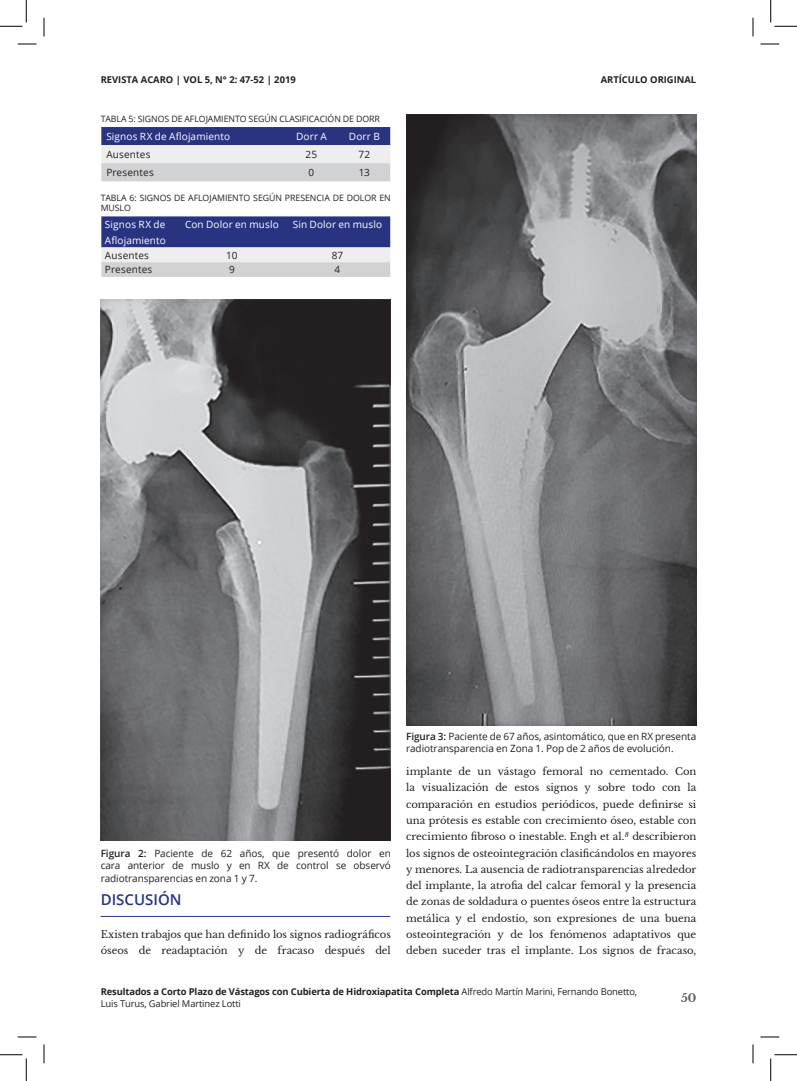
<style>
.page{position:relative;width:797px;height:1081px;background:#fff}
.page>*{position:absolute;margin:0;border:0;box-sizing:border-box;transform-origin:0 0}
.t1{font:600 15px "Open Sans";color:#293481}
.t2{font:700 11.25px "Libre Baskerville";color:#565757}
.t3{font:10px/16.2px "Libre Baskerville";letter-spacing:-.005em;color:#231f20;text-align:justify}
.t4{font:10px/12.5px "Open Sans";letter-spacing:-.005em;color:#231f20;text-align:justify}
.t5{font:10px/16.2px "Open Sans";letter-spacing:.015em;color:#fff}
.t6{font:10px "Open Sans";letter-spacing:.015em;color:#231f20}
.t7{font:700 9.38px/12.5px "Open Sans";letter-spacing:-.015em;color:#231f20}
.t8{font:8.75px/10px "Open Sans";letter-spacing:-.005em;color:#231f20}
.s1{font-weight:600}
.s2{font-weight:400}
</style>
<div class="page">
<svg style="left:101px;top:127px;width:289px;height:54px;background:#a3a7c1"></svg>
<svg style="left:101px;top:216px;width:289px;height:61px;background:#8389b1"></svg>
<img style="left:101px;top:299px;width:290px;height:541px">
<hr style="left:101px;top:915px;width:289px;height:1px;background:#293481">
<img style="left:406px;top:115px;width:290px;height:610px">
<svg style="left:18px;top:43px;width:18px;height:2px"></svg>
<svg style="left:760px;top:43px;width:19px;height:2px"></svg>
<svg style="left:18px;top:1036px;width:18px;height:1px"></svg>
<svg style="left:760px;top:1036px;width:19px;height:1px"></svg>
<svg style="left:43px;top:18px;width:2px;height:18px"></svg>
<svg style="left:43px;top:1044px;width:2px;height:18px"></svg>
<svg style="left:752px;top:18px;width:1px;height:18px"></svg>
<svg style="left:752px;top:1044px;width:1px;height:18px"></svg>
<svg style="left:0;top:0;width:27px;height:27px"></svg>
<svg style="left:0;top:1054px;width:27px;height:26px"></svg>
<svg style="left:770px;top:0;width:27px;height:27px"></svg>
<svg style="left:770px;top:1054px;width:27px;height:26px"></svg>
<p class="t7" style="left:101px;top:73px;width:196px">REVISTA ACARO | VOL 5, N° 2: 47-52 | 2019</p>
<p class="t7" style="left:600px;top:73px;width:97px">ARTÍCULO ORIGINAL</p>
<p class="t8" style="left:101px;top:113px;width:281px">TABLA 5: SIGNOS DE AFLOJAMIENTO SEGÚN CLASIFICACIÓN DE DORR</p>
<p class="t5" style="left:106px;top:128px;width:125px">Signos RX de Aflojamiento</p>
<p class="t5" style="left:296px;top:128px;width:32px">Dorr A</p>
<p class="t5" style="left:349px;top:128px;width:32px">Dorr B</p>
<p class="t6" style="left:106px;top:147px;width:46px">Ausentes</p>
<p class="t4" style="left:305px;top:148px;width:13px">25</p>
<p class="t4" style="left:358px;top:148px;width:13px">72</p>
<p class="t6" style="left:106px;top:165px;width:49px">Presentes</p>
<p class="t4" style="left:308px;top:166px;width:7px">0</p>
<p class="t4" style="left:359px;top:166px;width:12px">13</p>
<p class="t8" style="left:101px;top:193px;width:292px">TABLA 6: SIGNOS DE AFLOJAMIENTO SEGÚN PRESENCIA DE DOLOR EN<br>MUSLO</p>
<p class="t5" style="left:105px;top:215px;width:63px">Signos RX de<br>Aflojamiento</p>
<p class="t5" style="left:185px;top:215px;width:95px">Con Dolor en muslo</p>
<p class="t5" style="left:293px;top:215px;width:91px">Sin Dolor en muslo</p>
<p class="t6" style="left:105px;top:248px;width:46px">Ausentes</p>
<p class="t4" style="left:226px;top:248px;width:13px">10</p>
<p class="t4" style="left:332px;top:248px;width:13px">87</p>
<p class="t6" style="left:105px;top:263px;width:49px">Presentes</p>
<p class="t4" style="left:229px;top:263px;width:7px">9</p>
<p class="t4" style="left:334px;top:263px;width:7px">4</p>
<p class="t4" style="left:101px;top:846px;width:292px"><span class="s1">Figura 2:</span> Paciente de 62 años, que presentó dolor en cara anterior de muslo y en RX de control se observó radiotransparencias en zona 1 y 7.</p>
<h1 class="t1" style="left:101px;top:889px;width:82px">DISCUSIÓN</h1>
<p class="t3" style="left:101px;top:925px;width:292px">Existen trabajos que han definido los signos radiográficos óseos de readaptación y de fracaso después del</p>
<p class="t4" style="left:406px;top:729px;width:292px"><span class="s1">Figura 3:</span> Paciente de 67 años, asintomático, que en RX presenta radiotransparencia en Zona 1. Pop de 2 años de evolución.</p>
<p class="t3" style="left:406px;top:763px;width:292px">implante de un vástago femoral no cementado. Con la visualización de estos signos y sobre todo con la comparación en estudios periódicos, puede definirse si una prótesis es estable con crecimiento óseo, estable con crecimiento fibroso o inestable. Engh et al.<sup>8</sup> describieron los signos de osteointegración clasificándolos en mayores y menores. La ausencia de radiotransparencias alrededor del implante, la atrofia del calcar femoral y la presencia de zonas de soldadura o puentes óseos entre la estructura metálica y el endostio, son expresiones de una buena osteointegración y de los fenómenos adaptativos que deben suceder tras el implante. Los signos de fracaso,</p>
<p class="t7" style="left:101px;top:984px;width:538px">Resultados a Corto Plazo de Vástagos con Cubierta de Hidroxiapatita Completa <span class="s2">Alfredo Martín Marini, Fernando Bonetto,<br>Luis Turus, Gabriel Martinez Lotti</span></p>
<p class="t2" style="left:681px;top:990px;width:17px">50</p>
</div>
